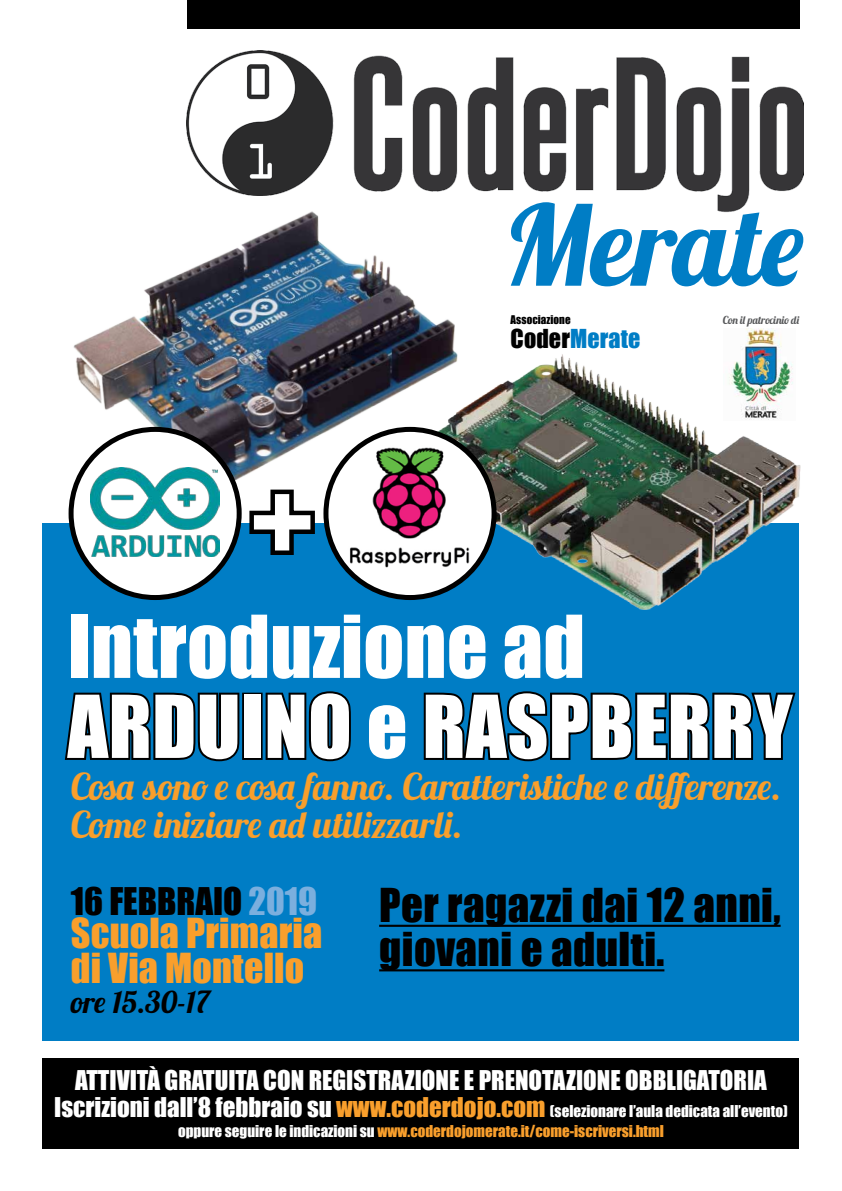
<style>
.page{position:relative;width:842px;height:1191px;background:#fff}
.page>*{position:absolute;margin:0;border:0;box-sizing:border-box;transform-origin:0 0}
.t1{font:120px "Impact";color:#fff}
.t2{font:111.3px "Lobster 1.4";letter-spacing:.005em;color:#007dc5}
.t3{font:80px/80px "Impact";letter-spacing:.005em;color:#fff}
.t4{font:42.9px/44.5px "Impact";letter-spacing:.01em;color:#000}
.t5{font:38px/35px "Impact";letter-spacing:.005em;color:#f99f2c}
.t6{font:37px/37px "Lobster 1.3";letter-spacing:-.005em;color:#f99f2c}
.t7{font:35px "Impact";color:#000}
.t8{font:30px "Lobster 1.3";color:#000}
.t9{font:25px "Impact";color:#fff}
.t10{font:24px "Impact";color:#007dc5}
.t11{font:15px/20px "Impact";color:#fff;text-align:center}
.t12{font:11px "Lobster 1.3";letter-spacing:-.01em;color:#58595b}
.t13{font:11px "Impact";letter-spacing:.005em;color:#000}
.s1{color:#000}
.s2{color:#7bafde}
.s3{font-size:25px}
.s4{font-size:25px;color:#f99f2c}
.s5{color:#f99f2c}
</style>
<div class="page">
<div style="left:43px;top:523px;width:756px;height:517px;background:#007dc5"></div>
<svg style="left:64px;top:692px;width:176px;height:70px"></svg>
<div style="left:242px;top:692px;width:21px;height:68px;border:4px solid #000"></div>
<svg style="left:265px;top:691px;width:86px;height:71px"></svg>
<svg style="left:423px;top:691px;width:373px;height:71px"></svg>
<img style="left:187px;top:51px;width:147px;height:144px">
<img style="left:353px;top:55px;width:450px;height:158px">
<div style="left:43px;top:1057px;width:756px;height:91px;background:#000"></div>
<img style="left:387px;top:354px;width:414px;height:256px">
<hr style="left:379px;top:924px;width:402px;height:3px;background:#000">
<hr style="left:379px;top:969px;width:285px;height:2px;background:#000">
<img style="left:724px;top:329px;width:72px;height:91px">
<div style="left:187px;top:0;width:612px;height:28px;background:#000"></div>
<img style="left:71px;top:205px;width:433px;height:301px">
<svg style="left:326px;top:429px;width:168px;height:168px"></svg>
<img style="left:326px;top:430px;width:168px;height:153px">
<div style="left:323px;top:427px;width:174px;height:173px;border:5px solid #000;border-radius:50%"></div>
<div style="left:71px;top:429px;width:168px;height:168px;background:#fff;border-radius:50%"></div>
<img style="left:90px;top:468px;width:130px;height:88px">
<div style="left:69px;top:427px;width:173px;height:173px;border:5px solid #000;border-radius:50%"></div>
<svg style="left:245px;top:485px;width:74px;height:70px"></svg>
<h2 class="t2" style="left:503px;top:174px;width:301px">Merate</h2>
<h1 class="t1" style="left:250px;top:429px;width:65px">+</h1>
<p class="t13" style="left:511px;top:311px;width:62px">Associazione</p>
<p class="t12" style="left:723px;top:313px;width:78px">Con il patrocinio di</p>
<h3 class="t10" style="left:511px;top:320px;width:131px"><span class="s1">Coder</span>Merate</h3>
<h3 class="t3" style="left:68px;top:604px;width:726px">Introduzione ad<br>Arduino e Raspberry</h3>
<h3 class="t6" style="left:71px;top:768px;width:712px">Cosa sono e cosa fanno. Caratteristiche e differenze.<br>Come iniziare ad utilizzarli.</h3>
<h3 class="t7" style="left:71px;top:874px;width:248px">16 febbraio <span class="s2">2019</span></h3>
<h3 class="t5" style="left:71px;top:915px;width:253px">Scuola Primaria di Via Montello</h3>
<h3 class="t8" style="left:71px;top:983px;width:141px">ore 15.30-17</h3>
<h3 class="t4" style="left:379px;top:881px;width:403px">Per ragazzi dai 12 anni, giovani e adulti.</h3>
<h3 class="t9" style="left:75px;top:1060px;width:430px">attività gratuita con registrazione e pRENOT</h3>
<h3 class="t9" style="left:553px;top:1060px;width:205px">AZIONE obbligatoria</h3>
<p class="t11" style="left:54px;top:1100px;width:735px"><span class="s3">Iscrizioni dall’8 febbraio su</span> <span class="s4">www.coderdojo.com</span> (selezionare l’aula dedicata all’evento) oppure seguire le indicazioni su <span class="s5">www.coderdojomerate.it/come-iscriversi.html</span></p>
</div>
